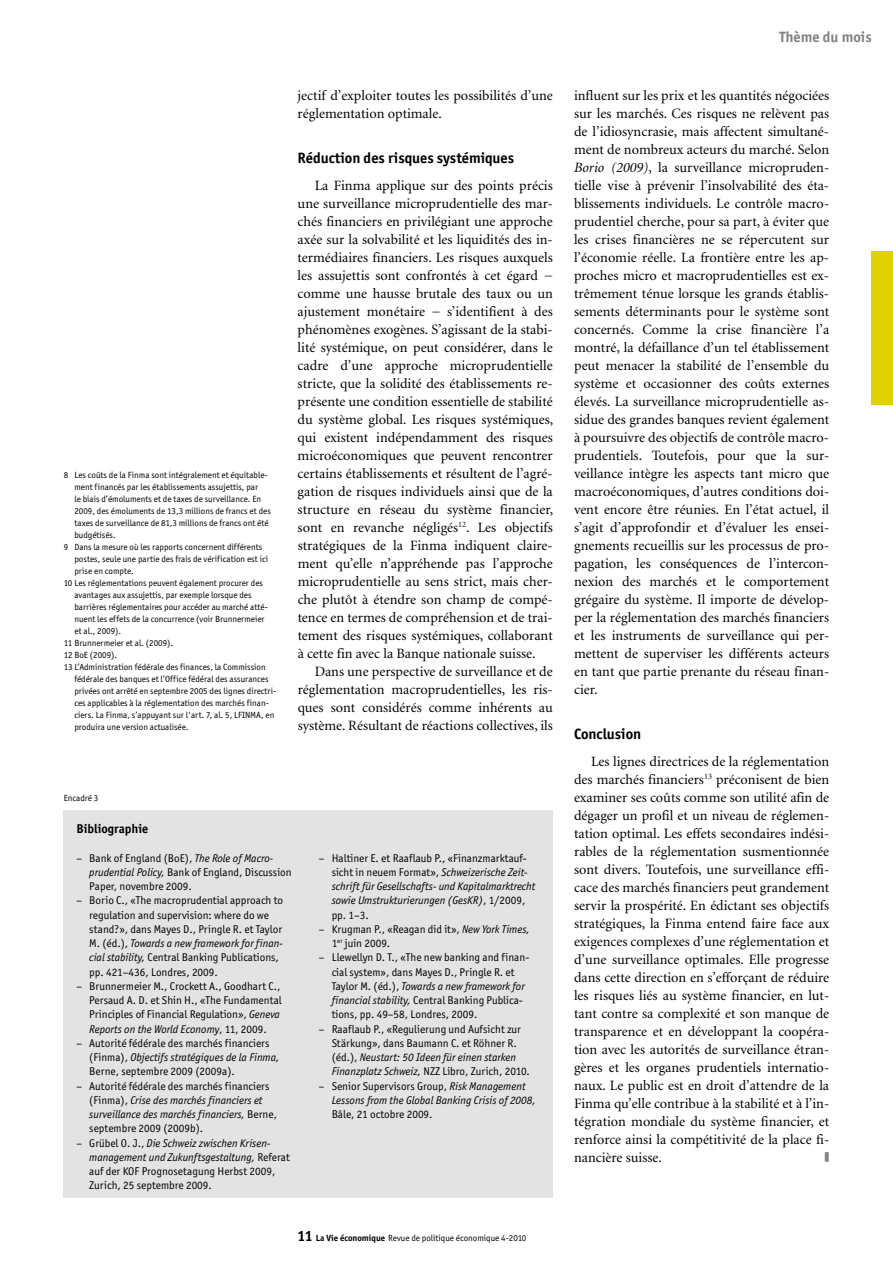
<style>
.page{position:relative;width:893px;height:1263px;background:#fff}
.page>*{position:absolute;margin:0;border:0;box-sizing:border-box;transform-origin:0 0}
.t1{font:700 15px "Officina San ITC";color:#000}
.t2{font:700 15px "Officina San ITC";color:#818181}
.t3{font:14.25px/18px "Minion";color:#000;text-align:justify}
.t4{font:700 12.75px "Officina San ITC";color:#000}
.t5{font:12px "Universal Newswith Comm Pi";color:#818181;scale:.4 1}
.t6{font:11.25px/14.2px "Officina San ITC";color:#000}
.t7{font:italic 11.25px/14.2px "Officina San ITC";color:#000}
.t8{font:9px "Officina San ITC";color:#000}
.s1{font-style:italic}
.s2{font-style:normal}
.s3{font-weight:700;font-size:15px}
.s4{font-weight:700}
</style>
<div class="page">
<div style="left:872px;top:252px;width:21px;height:153px;background:#ddd200"></div>
<div style="left:64px;top:810px;width:489px;height:387px;background:#e3e3e3"></div>
<p class="t8" style="left:64px;top:469px;width:205px">8 Les coûts de la Finma sont intégralement et équitable-</p>
<p class="t8" style="left:74px;top:481px;width:185px">ment financés par les établissements assujettis, par</p>
<p class="t8" style="left:74px;top:493px;width:188px">le biais d’émoluments et de taxes de surveillance. En</p>
<p class="t8" style="left:74px;top:505px;width:198px">2009, des émoluments de 13,3 millions de francs et des</p>
<p class="t8" style="left:74px;top:517px;width:196px">taxes de surveillance de 81,3 millions de francs ont été</p>
<p class="t8" style="left:74px;top:529px;width:43px">budgétisés.</p>
<p class="t8" style="left:64px;top:541px;width:200px">9 Dans la mesure où les rapports concernent différents</p>
<p class="t8" style="left:74px;top:553px;width:195px">postes, seule une partie des frais de vérification est ici</p>
<p class="t8" style="left:74px;top:565px;width:61px">prise en compte.</p>
<p class="t8" style="left:64px;top:577px;width:201px">10 Les réglementations peuvent également procurer des</p>
<p class="t8" style="left:74px;top:589px;width:179px">avantages aux assujettis, par exemple lorsque des</p>
<p class="t8" style="left:74px;top:601px;width:195px">barrières réglementaires pour accéder au marché atté-</p>
<p class="t8" style="left:74px;top:613px;width:192px">nuent les effets de la concurrence (voir Brunnermeier</p>
<p class="t8" style="left:74px;top:625px;width:48px">et al., 2009).</p>
<p class="t8" style="left:64px;top:637px;width:111px">11 Brunnermeier et al. (2009).</p>
<p class="t8" style="left:64px;top:649px;width:55px">12 BoE (2009).</p>
<p class="t8" style="left:64px;top:661px;width:203px">13 L’Administration fédérale des finances, la Commission</p>
<p class="t8" style="left:74px;top:673px;width:196px">fédérale des banques et l’Office fédéral des assurances</p>
<p class="t8" style="left:74px;top:685px;width:203px">privées ont arrêté en septembre 2005 des lignes directri-</p>
<p class="t8" style="left:74px;top:697px;width:196px">ces applicables à la réglementation des marchés finan-</p>
<p class="t8" style="left:74px;top:709px;width:201px">ciers. La Finma, s’appuyant sur l'art. 7, al. 5, LFINMA, en</p>
<p class="t8" style="left:74px;top:721px;width:116px">produira une version actualisée.</p>
<p class="t3" style="left:298px;top:86px;width:257px">jectif d’exploiter toutes les possibilités d’une réglementation optimale.</p>
<p class="t1" style="left:298px;top:148px;width:218px">Réduction des risques systémiques</p>
<p class="t3" style="left:298px;top:176px;width:257px;text-indent:17px">La Finma applique sur des points précis une surveillance microprudentielle des mar&shy;chés financiers en privilégiant une approche axée sur la solvabilité et les liquidités des in&shy;termédiaires financiers. Les risques auxquels les assujettis sont confrontés à cet égard − comme une hausse brutale des taux ou un ajustement monétaire − s’identifient à des phénomènes exogènes. S’agissant de la stabi&shy;lité systémique, on peut considérer, dans le cadre d’une approche microprudentielle stricte, que la solidité des établissements re&shy;présente une condition essentielle de stabilité du système global. Les risques systémiques, qui existent indépendamment des risques microéconomiques que peuvent rencontrer certains établissements et résultent de l’agré&shy;gation de risques individuels ainsi que de la structure en réseau du système financier, sont en revanche négligés<sup>12</sup>. Les objectifs stratégiques de la Finma indiquent claire&shy;ment qu’elle n’appréhende pas l’approche microprudentielle au sens strict, mais cher&shy;che plutôt à étendre son champ de compé&shy;tence en termes de compréhension et de trai&shy;tement des risques systémiques, collaborant à cette fin avec la Banque nationale suisse.</p>
<p class="t3" style="left:298px;top:662px;width:257px;text-indent:17px">Dans une perspective de surveillance et de réglementation macroprudentielles, les ris&shy;ques sont considérés comme inhérents au système. Résultant de réactions collectives, ils</p>
<p class="t8" style="left:64px;top:793px;width:36px">Encadré 3</p>
<p class="t4" style="left:77px;top:821px;width:73px">Bibliographie</p>
<p class="t6" style="left:89px;top:850px;width:204px;text-indent:-13px">– Bank of England (BoE), <span class="s1">The Role of Macro&shy;prudential Policy,</span> Bank of England, Discussion<br>Paper, novembre 2009.</p>
<p class="t6" style="left:89px;top:893px;width:195px;text-indent:-13px">– Borio C., «The macroprudential approach to regulation and supervision: where do we stand?», dans Mayes D., Pringle R. et Taylor M. (éd.), <span class="s1">Towards a new framework for finan&shy;cial stability,</span> Central Banking Publications, pp. 421–436, Londres, 2009.</p>
<p class="t6" style="left:89px;top:979px;width:194px;text-indent:-13px">– Brunnermeier M., Crockett A., Goodhart C., Persaud A. D. et Shin H., «The Fundamental Principles of Financial Regulation», <span class="s1">Geneva Reports on the World Economy</span>, 11, 2009.</p>
<p class="t6" style="left:89px;top:1036px;width:192px;text-indent:-13px">– Autorité fédérale des marchés financiers (Finma), <span class="s1">Objectifs stratégiques de la Finma,<br></span>Berne, septembre 2009 (2009a).</p>
<p class="t6" style="left:89px;top:1078px;width:189px;text-indent:-13px">– Autorité fédérale des marchés financiers (Finma), <span class="s1">Crise des marchés financiers et surveillance des marchés financiers,</span> Berne, septembre 2009 (2009b).</p>
<p class="t6" style="left:89px;top:1135px;width:202px;text-indent:-13px">– Grübel O. J., <span class="s1">Die Schweiz zwischen Krisen&shy;management und Zukunftsgestaltung,</span> Referat auf der KOF Prognosetagung Herbst 2009, Zurich, 25 septembre 2009.</p>
<p class="t7" style="left:332px;top:851px;width:205px;text-indent:-13px"><span class="s2">– Haltiner E. et Raaflaub P., «Finanzmarktauf&shy;sicht in neuem Format»,</span> Schweizerische Zeit&shy;schrift für Gesellschafts- und Kapitalmarktrecht sowie Umstrukturierungen (GesKR)<span class="s2">, 1/2009, pp. 1–3.</span></p>
<p class="t6" style="left:332px;top:922px;width:200px;text-indent:-13px">– Krugman P., «Reagan did it», <span class="s1">New York Times,<br></span>1<sup>er</sup> juin 2009.</p>
<p class="t6" style="left:332px;top:950px;width:199px;text-indent:-13px">– Llewellyn D. T., «The new banking and finan&shy;cial system», dans Mayes D., Pringle R. et Taylor M. (éd.), <span class="s1">Towards a new framework for financial stability,</span> Central Banking Publica&shy;tions, pp. 49–58, Londres, 2009.</p>
<p class="t6" style="left:332px;top:1021px;width:200px;text-indent:-13px">– Raaflaub P., «Regulierung und Aufsicht zur Stärkung», dans Baumann C. et Röhner R. (éd.), <span class="s1">Neustart: 50 Ideen für einen starken Finanzplatz Schweiz,</span> NZZ Libro, Zurich, 2010.</p>
<p class="t7" style="left:332px;top:1079px;width:206px;text-indent:-13px"><span class="s2">– Senior Supervisors Group,</span> Risk Management<br>Lessons from the Global Banking Crisis of 2008,</p>
<p class="t6" style="left:332px;top:1107px;width:102px">Bâle, 21 octobre 2009.</p>
<p class="t8" style="left:298px;top:1232px;width:230px"><span class="s3">11</span> <span class="s4">La Vie économique</span> Revue de politique économique 4-2010</p>
<p class="t2" style="left:779px;top:27px;width:94px">Thème du mois</p>
<p class="t3" style="left:574px;top:86px;width:257px">influent sur les prix et les quantités négociées sur les marchés. Ces risques ne relèvent pas de l’idiosyncrasie, mais affectent simultané&shy;ment de nombreux acteurs du marché. Selon <span class="s1">Borio (2009)</span>, la surveillance micropruden&shy;tielle vise à prévenir l’insolvabilité des éta&shy;blissements individuels. Le contrôle macro&shy;prudentiel cherche, pour sa part, à éviter que les crises financières ne se répercutent sur l’économie réelle. La frontière entre les ap&shy;proches micro et macroprudentielles est ex&shy;trêmement ténue lorsque les grands établis&shy;sements déterminants pour le système sont concernés. Comme la crise financière l’a montré, la défaillance d’un tel établissement peut menacer la stabilité de l’ensemble du système et occasionner des coûts externes élevés. La surveillance microprudentielle as&shy;sidue des grandes banques revient également à poursuivre des objectifs de contrôle macro&shy;prudentiels. Toutefois, pour que la sur&shy;veillance intègre les aspects tant micro que macroéconomiques, d’autres conditions doi&shy;vent encore être réunies. En l’état actuel, il s’agit d’approfondir et d’évaluer les ensei&shy;gnements recueillis sur les processus de pro&shy;pagation, les conséquences de l’intercon&shy;nexion des marchés et le comportement grégaire du système. Il importe de dévelop&shy;per la réglementation des marchés financiers et les instruments de surveillance qui per&shy;mettent de superviser les différents acteurs en tant que partie prenante du réseau finan&shy;cier.</p>
<p class="t1" style="left:574px;top:724px;width:69px">Conclusion</p>
<p class="t3" style="left:574px;top:752px;width:257px;text-indent:17px">Les lignes directrices de la réglementation des marchés financiers<sup>13</sup> préconisent de bien examiner ses coûts comme son utilité afin de dégager un profil et un niveau de réglemen&shy;tation optimal. Les effets secondaires indési&shy;rables de la réglementation susmentionnée sont divers. Toutefois, une surveillance effi&shy;cace des marchés financiers peut grandement servir la prospérité. En édictant ses objectifs stratégiques, la Finma entend faire face aux exigences complexes d’une réglementation et d’une surveillance optimales. Elle progresse dans cette direction en s’efforçant de réduire les risques liés au système financier, en lut&shy;tant contre sa complexité et son manque de transparence et en développant la coopéra&shy;tion avec les autorités de surveillance étran&shy;gères et les organes prudentiels internatio&shy;naux. Le public est en droit d’attendre de la Finma qu’elle contribue à la stabilité et à l’in&shy;tégration mondiale du système financier, et renforce ainsi la compétitivité de la place fi&shy;nancière suisse.</p>
<p class="t5" style="left:825px;top:1152px;width:12px">m</p>
</div>
